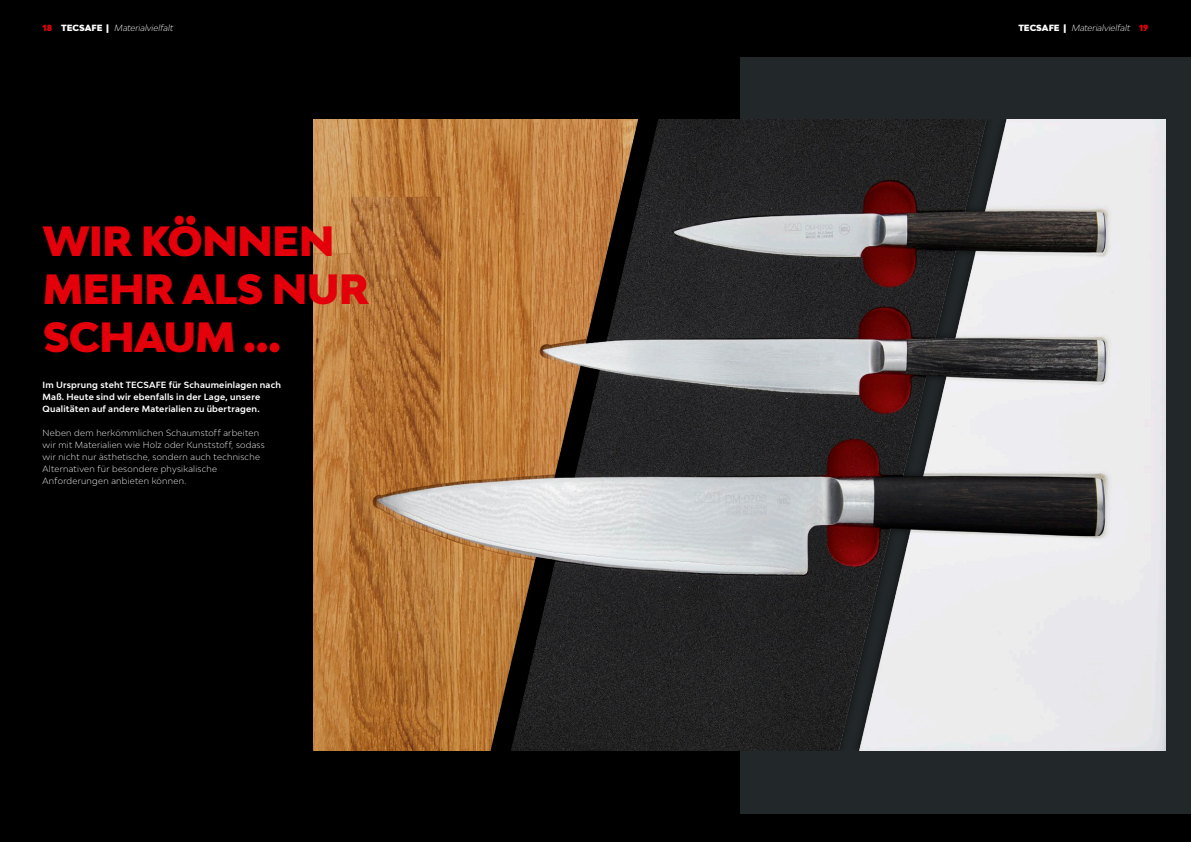
<style>
.page{position:relative;width:1191px;height:842px;background:#000}
.page>*{position:absolute;margin:0;border:0;box-sizing:border-box;transform-origin:0 0}
.t1{font:900 40px/48px "Bw Modelica";letter-spacing:-.02em;color:#e3000a}
.t2{font:300 8.5px/12px "Bw Modelica";letter-spacing:.03em;color:#fff}
.t3{font:700 8.5px/12px "Bw Modelica";letter-spacing:.025em;color:#fff}
.t4{font:italic 300 8.5px "Bw Modelica";color:#fff}
.s1{font-weight:900;font-style:normal;color:#e3000a}
.s2{font-weight:900;font-style:normal}
</style>
<div class="page">
<div style="left:740px;top:57px;width:451px;height:757px;background:#222729"></div>
<img style="left:313px;top:120px;width:852px;height:630px">
<p class="t4" style="left:43px;top:23px;width:132px"><span class="s1">18</span> <span class="s2">TECSAFE |</span> Materialvielfalt</p>
<p class="t4" style="left:1018px;top:23px;width:132px"><span class="s2">TECSAFE |</span> Materialvielfalt <span class="s1">19</span></p>
<h1 class="t1" style="left:43px;top:217px;width:328px">WIR KÖNNEN<br>MEHR ALS NUR<br>SCHAUM …</h1>
<p class="t3" style="left:43px;top:379px;width:240px">Im Ursprung steht TECSAFE für Schaumeinlagen nach<br>Maß. Heute sind wir ebenfalls in der Lage, unsere<br>Qualitäten auf andere Materialien zu übertragen.</p>
<p class="t2" style="left:43px;top:427px;width:224px">Neben dem herkömmlichen Schaumstoff arbeiten wir mit Materialien wie Holz oder Kunststoff, sodass wir nicht nur ästhetische, sondern auch technische Alternativen für besondere physikalische Anforderungen anbieten können.</p>
</div>
